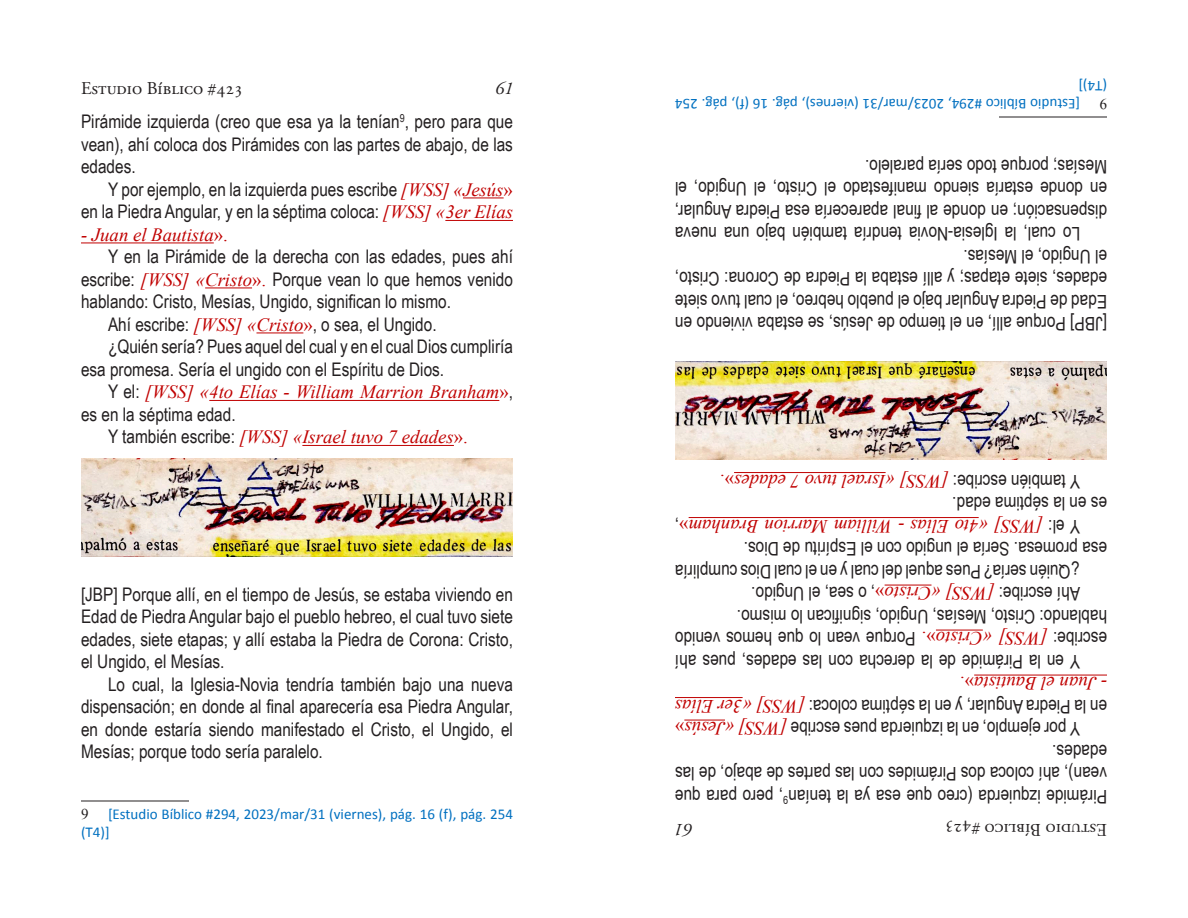
<style>
.page{position:relative;width:1188px;height:918px;background:#fff}
.page>*{position:absolute;margin:0;border:0;box-sizing:border-box;transform-origin:0 0}
.t1{font:18.75px/22.5px "Arial Narrow";color:#231f20;text-align:justify}
.t2{font:italic 18.75px "Times New Roman";color:#c00000}
.t3{font:18px "Adobe Garamond Pro";color:#231f20}
.t4{font:italic 18px "Adobe Garamond Pro";color:#231f20}
.t5{font:15px/18px "Calibri";color:#0070c0}
.t6{font:15px "Times New Roman";color:#231f20}
.s1{font-family:"Times New Roman";font-style:italic;color:#c00000}
.s2{font-family:"Times New Roman";color:#c00000}
.s3{font-style:normal}
.s4{font-family:"Arial Narrow";font-style:normal;color:#231f20}
</style>
<div class="page">
<hr style="left:463px;top:198px;width:41px;height:1px;background:#c00000">
<hr style="left:445px;top:220px;width:68px;height:1px;background:#c00000">
<hr style="left:81px;top:243px;width:133px;height:1px;background:#c00000">
<hr style="left:205px;top:288px;width:47px;height:1px;background:#c00000">
<hr style="left:256px;top:333px;width:47px;height:1px;background:#c00000">
<hr style="left:209px;top:400px;width:290px;height:1px;background:#c00000">
<hr style="left:302px;top:445px;width:152px;height:1px;background:#c00000">
<hr style="left:81px;top:801px;width:108px;height:1px;background:#231f20">
<img style="left:81px;top:459px;width:432px;height:98px">
<hr style="left:684px;top:720px;width:41px;height:1px;background:#c00000">
<hr style="left:675px;top:697px;width:68px;height:1px;background:#c00000">
<hr style="left:974px;top:675px;width:133px;height:1px;background:#c00000">
<hr style="left:936px;top:630px;width:47px;height:1px;background:#c00000">
<hr style="left:885px;top:585px;width:47px;height:1px;background:#c00000">
<hr style="left:689px;top:517px;width:290px;height:1px;background:#c00000">
<hr style="left:734px;top:472px;width:152px;height:1px;background:#c00000">
<hr style="left:999px;top:117px;width:108px;height:1px;background:#231f20">
<img style="left:675px;top:361px;width:432px;height:98px">
<p class="t3" style="left:81px;top:78px;width:164px">Estudio Bíblico #423</p>
<p class="t4" style="left:495px;top:78px;width:19px">61</p>
<p class="t1" style="left:81px;top:110px;width:434px">Pirámide izquierda (creo que esa ya la tenían<sup>9</sup>, pero para que vean), ahí coloca dos Pirámides con las partes de abajo, de las edades.</p>
<p class="t1" style="left:81px;top:177px;width:434px;text-align:right">Y por ejemplo, en la izquierda pues escribe <span class="s1">[WSS] «Jesús</span><span class="s2">»<br></span>en la Piedra Angular, y en la séptima coloca: <span class="s1">[WSS] «3er Elías</span></p>
<p class="t2" style="left:81px;top:222px;width:148px">- Juan el Bautista<span class="s3">».</span></p>
<p class="t1" style="left:108px;top:245px;width:407px">Y en la Pirámide de la derecha con las edades, pues ahí</p>
<p class="t1" style="left:81px;top:267px;width:433px">escribe: <span class="s1">[WSS] «Cristo</span><span class="s2">».</span> Porque vean lo que hemos venido</p>
<p class="t1" style="left:81px;top:290px;width:372px">hablando: Cristo, Mesías, Ungido, significan lo mismo.</p>
<p class="t1" style="left:108px;top:312px;width:330px">Ahí escribe: <span class="s1">[WSS] «Cristo</span><span class="s2">»</span>, o sea, el Ungido.</p>
<p class="t1" style="left:108px;top:335px;width:406px">¿Quién sería? Pues aquel del cual y en el cual Dios cumpliría</p>
<p class="t1" style="left:81px;top:357px;width:365px">esa promesa. Sería el ungido con el Espíritu de Dios.</p>
<p class="t2" style="left:108px;top:379px;width:406px"><span class="s4">Y el:</span> [WSS] «4to Elías - William Marrion Branham<span class="s3">»</span><span class="s4">,</span></p>
<p class="t1" style="left:81px;top:402px;width:156px">es en la séptima edad.</p>
<p class="t2" style="left:108px;top:424px;width:361px"><span class="s4">Y también escribe:</span> [WSS] «Israel tuvo 7 edades<span class="s3">».</span></p>
<p class="t1" style="left:81px;top:582px;width:433px">[JBP] Porque allí, en el tiempo de Jesús, se estaba viviendo en Edad de Piedra Angular bajo el pueblo hebreo, el cual tuvo siete edades, siete etapas; y allí estaba la Piedra de Corona: Cristo, el Ungido, el Mesías.</p>
<p class="t1" style="left:81px;top:672px;width:433px;text-indent:27px">Lo cual, la Iglesia-Novia tendría también bajo una nueva dispensación; en donde al final aparecería esa Piedra Angular, en donde estaría siendo manifestado el Cristo, el Ungido, el Mesías; porque todo sería paralelo.</p>
<p class="t5" style="left:81px;top:805px;width:433px;text-indent:27px">[Estudio Bíblico #294, 2023/mar/31 (viernes), pág. 16 (f), pág. 254 (T4)]</p>
<p class="t6" style="left:81px;top:804px;width:9px">9</p>
<p class="t5" style="left:1107px;top:95px;width:30px;rotate:-180deg">(T4)]</p>
<p class="t5" style="left:1080px;top:113px;width:406px;rotate:-180deg">[Estudio Bíblico #294, 2023/mar/31 (viernes), pág. 16 (f), pág. 254</p>
<p class="t6" style="left:1107px;top:114px;width:9px;rotate:-180deg">9</p>
<p class="t1" style="left:1107px;top:246px;width:433px;text-indent:27px;rotate:-180deg">Lo cual, la Iglesia-Novia tendría también bajo una nueva dispensación; en donde al final aparecería esa Piedra Angular, en donde estaría siendo manifestado el Cristo, el Ungido, el Mesías; porque todo sería paralelo.</p>
<p class="t1" style="left:1107px;top:336px;width:433px;rotate:-180deg">[JBP] Porque allí, en el tiempo de Jesús, se estaba viviendo en Edad de Piedra Angular bajo el pueblo hebreo, el cual tuvo siete edades, siete etapas; y allí estaba la Piedra de Corona: Cristo, el Ungido, el Mesías.</p>
<p class="t2" style="left:1080px;top:494px;width:361px;rotate:-180deg"><span class="s4">Y también escribe:</span> [WSS] «Israel tuvo 7 edades<span class="s3">».</span></p>
<p class="t1" style="left:1107px;top:516px;width:156px;rotate:-180deg">es en la séptima edad.</p>
<p class="t2" style="left:1080px;top:539px;width:406px;rotate:-180deg"><span class="s4">Y el:</span> [WSS] «4to Elías - William Marrion Branham<span class="s3">»</span><span class="s4">,</span></p>
<p class="t1" style="left:1107px;top:561px;width:365px;rotate:-180deg">esa promesa. Sería el ungido con el Espíritu de Dios.</p>
<p class="t1" style="left:1080px;top:583px;width:406px;rotate:-180deg">¿Quién sería? Pues aquel del cual y en el cual Dios cumpliría</p>
<p class="t1" style="left:1080px;top:606px;width:330px;rotate:-180deg">Ahí escribe: <span class="s1">[WSS] «Cristo</span><span class="s2">»</span>, o sea, el Ungido.</p>
<p class="t1" style="left:1107px;top:628px;width:372px;rotate:-180deg">hablando: Cristo, Mesías, Ungido, significan lo mismo.</p>
<p class="t1" style="left:1107px;top:651px;width:433px;rotate:-180deg">escribe: <span class="s1">[WSS] «Cristo</span><span class="s2">».</span> Porque vean lo que hemos venido</p>
<p class="t1" style="left:1080px;top:673px;width:407px;rotate:-180deg">Y en la Pirámide de la derecha con las edades, pues ahí</p>
<p class="t2" style="left:1107px;top:696px;width:148px;rotate:-180deg">- Juan el Bautista<span class="s3">».</span></p>
<p class="t1" style="left:1107px;top:741px;width:434px;text-align:right;rotate:-180deg">Y por ejemplo, en la izquierda pues escribe <span class="s1">[WSS] «Jesús</span><span class="s2">»<br></span>en la Piedra Angular, y en la séptima coloca: <span class="s1">[WSS] «3er Elías</span></p>
<p class="t1" style="left:1107px;top:808px;width:434px;rotate:-180deg">Pirámide izquierda (creo que esa ya la tenían<sup>9</sup>, pero para que vean), ahí coloca dos Pirámides con las partes de abajo, de las edades.</p>
<p class="t4" style="left:693px;top:840px;width:19px;rotate:-180deg">61</p>
<p class="t3" style="left:1107px;top:840px;width:164px;rotate:-180deg">Estudio Bíblico #423</p>
</div>
